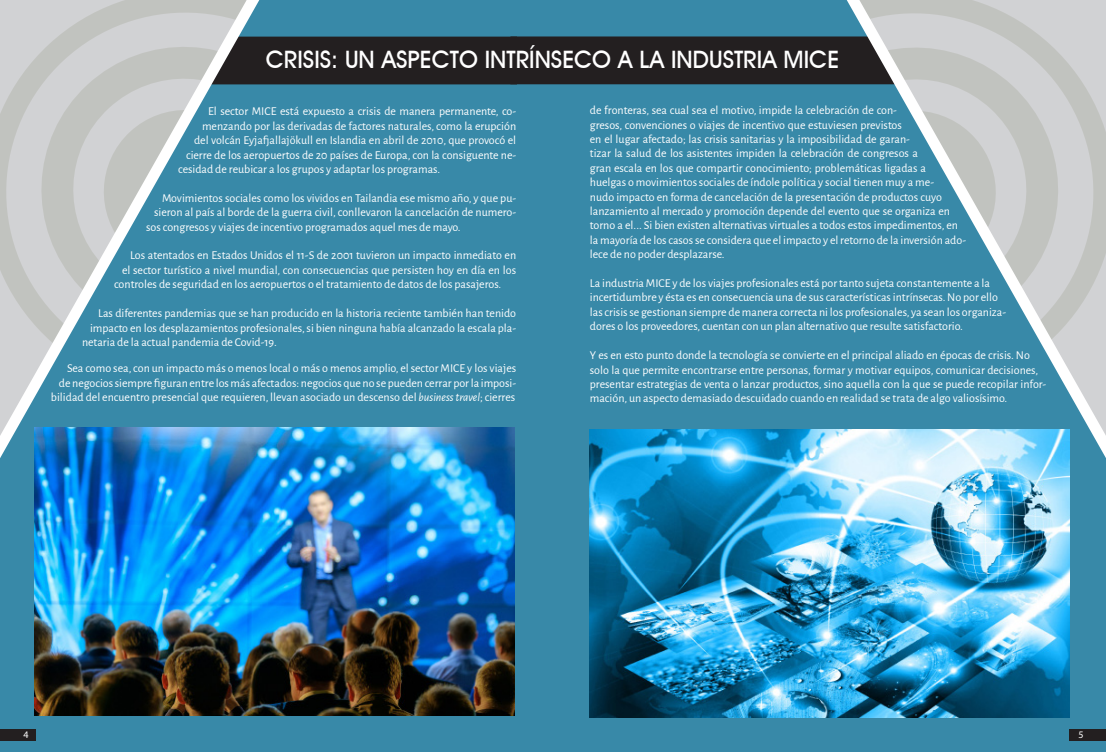
<style>
.page{position:relative;width:1106px;height:752px;background:#fff}
.page>*{position:absolute;margin:0;border:0;box-sizing:border-box;transform-origin:0 0}
.t1{font:500 24px "Avant Garde IT Cby BT";color:#fff}
.t2{font:12px/14.4px "Alegreya Sans";color:#fff}
.t3{font:10px "Myriad Pro";color:#fff}
.s1{font-style:italic}
</style>
<div class="page">
<div style="left:282px;top:0;width:271px;height:518px;background:#3889a8"></div>
<svg style="left:0;top:0;width:282px;height:518px;background:#82acbb"></svg>
<div style="left:553px;top:0;width:270px;height:518px;background:#3889a8"></div>
<div style="left:209px;top:36px;width:614px;height:48px;background:#231f20"></div>
<svg style="left:823px;top:0;width:283px;height:518px;background:#7fa8b8"></svg>
<div style="left:0;top:518px;width:1106px;height:233px;background:#3889a8"></div>
<div style="left:0;top:729px;width:36px;height:11px;background:#231f20"></div>
<div style="left:1070px;top:729px;width:36px;height:11px;background:#231f20"></div>
<img style="left:34px;top:427px;width:480px;height:288px">
<img style="left:589px;top:429px;width:481px;height:287px">
<p class="t1" style="left:266px;top:45px;width:575px">CRISIS: UN ASPECTO INTRÍNSECO A LA INDUSTRIA MICE</p>
<p class="t2" style="left:590px;top:102px;width:378px">de fronteras, sea cual sea el motivo, impide la celebración de con-<br>gresos, convenciones o viajes de incentivo que estuviesen previstos<br>en el lugar afectado; las crisis sanitarias y la imposibilidad de garan-<br>tizar la salud de los asistentes impiden la celebración de congresos a<br>gran escala en los que compartir conocimiento; problemáticas ligadas a<br>huelgas o movimientos sociales de índole política y social tienen muy a me-<br>nudo impacto en forma de cancelación de la presentación de productos cuyo lanzamiento al mercado y promoción depende del evento que se organiza en torno a el... Si bien existen alternativas virtuales a todos estos impedimentos, en la mayoría de los casos se considera que el impacto y el retorno de la inversión ado&shy;lece de no poder desplazarse.</p>
<p class="t2" style="left:590px;top:275px;width:418px">La industria MICE y de los viajes profesionales está por tanto sujeta constantemente a la incertidumbre y ésta es en consecuencia una de sus características intrínsecas. No por ello las crisis se gestionan siempre de manera correcta ni los profesionales, ya sean los organiza&shy;dores o los proveedores, cuentan con un plan alternativo que resulte satisfactorio.</p>
<p class="t2" style="left:590px;top:347px;width:457px">Y es en esto punto donde la tecnología se convierte en el principal aliado en épocas de crisis. No solo la que permite encontrarse entre personas, formar y motivar equipos, comunicar decisiones, presentar estrategias de venta o lanzar productos, sino aquella con la que se puede recopilar infor&shy;mación, un aspecto demasiado descuidado cuando en realidad se trata de algo valiosísimo.</p>
<p class="t2" style="left:208px;top:104px;width:310px">El sector MICE está expuesto a crisis de manera permanente, co-</p>
<p class="t2" style="left:202px;top:118px;width:315px">menzando por las derivadas de factores naturales, como la erupción</p>
<p class="t2" style="left:194px;top:132px;width:323px">del volcán Eyjafjallajökull en Islandia en abril de 2010, que provocó el</p>
<p class="t2" style="left:186px;top:147px;width:331px">cierre de los aeropuertos de 20 países de Europa, con la consiguente ne-</p>
<p class="t2" style="left:178px;top:161px;width:264px">cesidad de reubicar a los grupos y adaptar los programas.</p>
<p class="t2" style="left:162px;top:190px;width:355px">Movimientos sociales como los vividos en Tailandia ese mismo año, y que pu-</p>
<p class="t2" style="left:154px;top:204px;width:364px">sieron al país al borde de la guerra civil, conllevaron la cancelación de numero-</p>
<p class="t2" style="left:146px;top:219px;width:316px">sos congresos y viajes de incentivo programados aquel mes de mayo.</p>
<p class="t2" style="left:130px;top:248px;width:387px">Los atentados en Estados Unidos el 11-S de 2001 tuvieron un impacto inmediato en</p>
<p class="t2" style="left:122px;top:262px;width:395px">el sector turístico a nivel mundial, con consecuencias que persisten hoy en día en los</p>
<p class="t2" style="left:114px;top:276px;width:389px">controles de seguridad en los aeropuertos o el tratamiento de datos de los pasajeros.</p>
<p class="t2" style="left:98px;top:305px;width:419px">Las diferentes pandemias que se han producido en la historia reciente también han tenido</p>
<p class="t2" style="left:90px;top:320px;width:427px">impacto en los desplazamientos profesionales, si bien ninguna había alcanzado la escala pla-</p>
<p class="t2" style="left:82px;top:334px;width:196px">netaria de la actual pandemia de Covid-19.</p>
<p class="t2" style="left:51px;top:360px;width:467px;text-align:right">Sea como sea, con un impacto más o menos local o más o menos amplio, el sector MICE y los viajes<br>de negocios siempre figuran entre los más afectados: negocios que no se pueden cerrar por la imposi&shy;bilidad del encuentro presencial que requieren, llevan asociado un descenso del <span class="s1">business travel</span>; cierres</p>
<p class="t3" style="left:25px;top:728px;width:7px">4</p>
<p class="t3" style="left:1076px;top:728px;width:7px">5</p>
<p class="t3" style="left:1078px;top:728px;width:7px">5</p>
</div>
